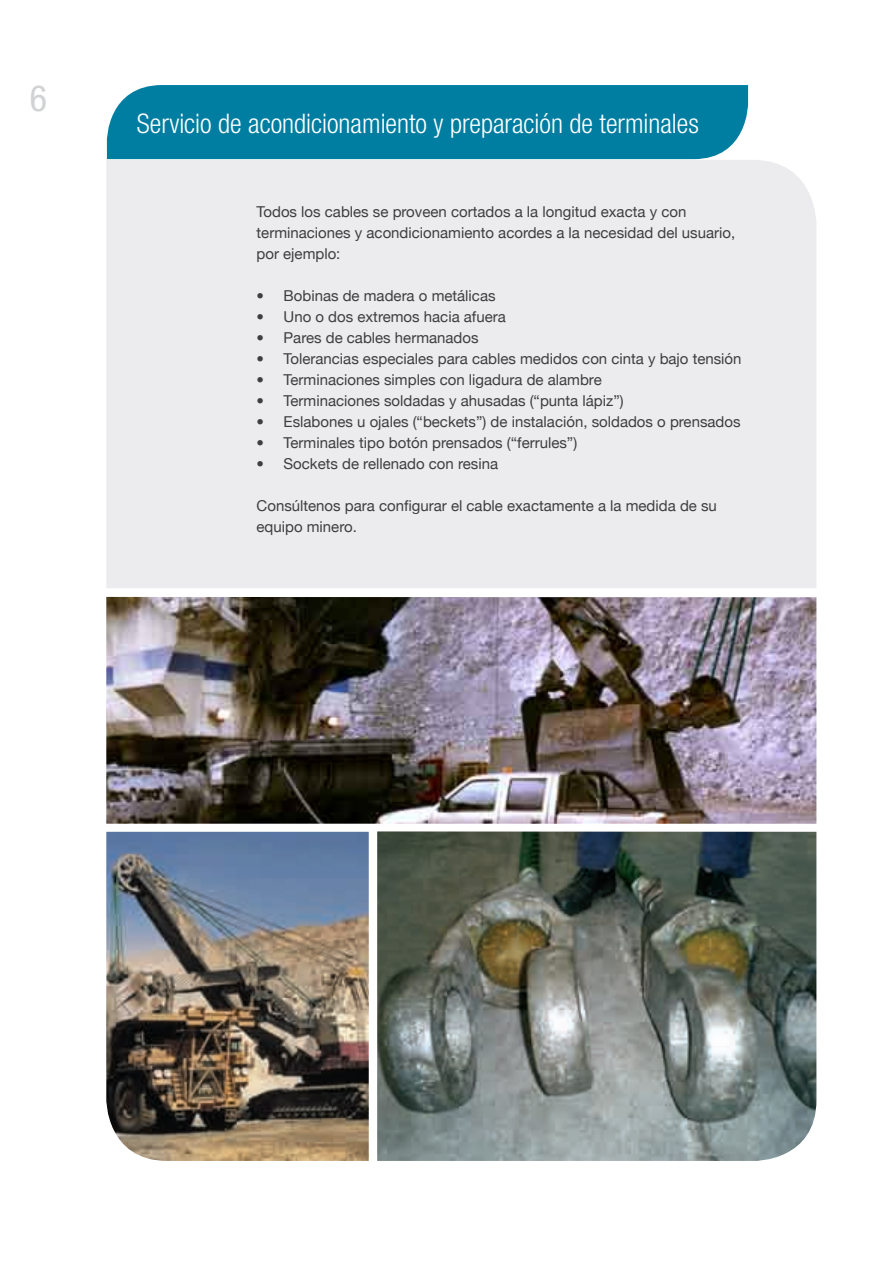
<style>
.page{position:relative;width:893px;height:1263px;background:#fff}
.page>*{position:absolute;margin:0;border:0;box-sizing:border-box;transform-origin:0 0}
.t1{font:condensed 36px "Helvetica Neue";color:#d1d2d4}
.t2{font:300 condensed 27px "Helvetica Neue";color:#fff}
.t3{font:15px/21px "Helvetica Neue";color:#3e3e3f}
</style>
<div class="page">
<div style="left:106px;top:160px;width:710px;height:428px;background:#ececee"></div>
<div style="left:107px;top:85px;width:641px;height:74px;background:#007ea2"></div>
<img style="left:106px;top:597px;width:710px;height:227px">
<img style="left:106px;top:832px;width:263px;height:329px">
<img style="left:377px;top:831px;width:439px;height:330px">
<h1 class="t1" style="left:30px;top:77px;width:19px">6</h1>
<h2 class="t2" style="left:137px;top:108px;width:564px">Servicio de acondicionamiento y preparación de terminales</h2>
<p class="t3" style="left:257px;top:201px;width:480px">Todos los cables se proveen cortados a la longitud exacta y con terminaciones y acondicionamiento acordes a la necesidad del usuario, por ejemplo:</p>
<p class="t3" style="left:257px;top:285px;width:240px">• Bobinas de madera o metálicas</p>
<p class="t3" style="left:257px;top:306px;width:251px">• Uno o dos extremos hacia afuera</p>
<p class="t3" style="left:257px;top:327px;width:224px">• Pares de cables hermanados</p>
<p class="t3" style="left:257px;top:348px;width:486px">• Tolerancias especiales para cables medidos con cinta y bajo tensión</p>
<p class="t3" style="left:257px;top:369px;width:347px">• Terminaciones simples con ligadura de alambre</p>
<p class="t3" style="left:257px;top:390px;width:369px">• Terminaciones soldadas y ahusadas (“punta lápiz”)</p>
<p class="t3" style="left:257px;top:411px;width:486px">• Eslabones u ojales (“beckets”) de instalación, soldados o prensados</p>
<p class="t3" style="left:257px;top:432px;width:322px">• Terminales tipo botón prensados (“ferrules”)</p>
<p class="t3" style="left:257px;top:453px;width:243px">• Sockets de rellenado con resina</p>
<p class="t3" style="left:257px;top:495px;width:462px">Consúltenos para configurar el cable exactamente a la medida de su equipo minero.</p>
</div>
